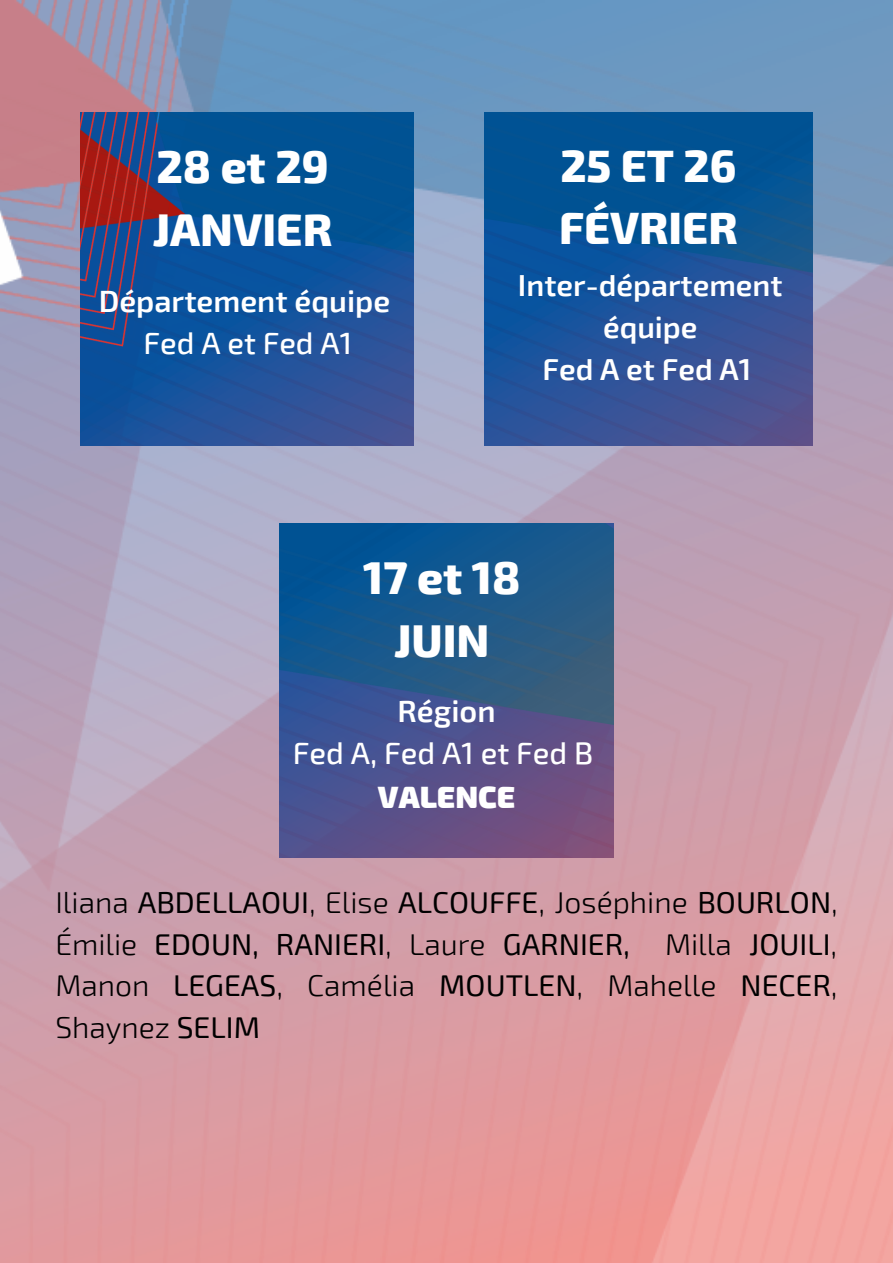
<style>
.page{position:relative;width:893px;height:1263px;background:#fff}
.page>*{position:absolute;margin:0;border:0;box-sizing:border-box;transform-origin:0 0}
.t1{font:800 45.08px/62.8px "Exo 2";color:#fff;text-align:center}
.t2{font:800 44.92px/62.6px "Exo 2";color:#fff}
.t3{font:800 44.33px/61.8px "Exo 2";color:#fff}
.t4{font:500 30.9px "Exo 2";color:#fff}
.t5{font:900 30.9px "Exo 2";color:#fff}
.t6{font:600 30.9px "Exo 2";color:#fff}
.t7{font:600 30.75px "Exo 2";color:#fff}
.t8{font:500 30.75px "Exo 2";color:#fff}
.t9{font:600 30.38px/42px "Exo 2";color:#fff;text-align:center}
.t10{font:30px/41.6px "Exo 2";color:#000;text-align:justify}
.s1{font-weight:300}
</style>
<div class="page">
<img style="left:0;top:0;width:893px;height:1263px">
<img style="left:280px;top:524px;width:333px;height:334px">
<img style="left:81px;top:112px;width:333px;height:333px">
<img style="left:484px;top:112px;width:328px;height:333px">
<h2 class="t2" style="left:153px;top:133px;width:181px">28 et 29<br>JANVIER</h2>
<h3 class="t3" style="left:559px;top:133px;width:180px">25 ET 26<br>FÉVRIER</h3>
<p class="t7" style="left:99px;top:281px;width:293px">Département équipe</p>
<p class="t8" style="left:144px;top:324px;width:210px">Fed A et Fed A1</p>
<p class="t9" style="left:518px;top:263px;width:266px">Inter-département équipe<br>Fed A et Fed A1</p>
<h1 class="t1" style="left:363px;top:544px;width:159px">17 et 18<br>JUIN</h1>
<p class="t6" style="left:397px;top:691px;width:100px">Région</p>
<p class="t4" style="left:293px;top:733px;width:302px">Fed A, Fed A1 et Fed B</p>
<p class="t5" style="left:378px;top:776px;width:139px">VALENCE</p>
<p class="t10" style="left:55px;top:880px;width:784px"><span class="s1">Iliana</span> ABDELLAOUI<span class="s1">, Elise</span> ALCOUFFE<span class="s1">, Joséphine</span> BOURLON<span class="s1">, Émilie</span> EDOUN, RANIERI<span class="s1">, Laure</span> GARNIER, <span class="s1">Milla</span> JOUILI<span class="s1">, Manon</span> LEGEAS<span class="s1">, Camélia</span> MOUTLEN<span class="s1">, Mahelle</span> NECER<span class="s1">, Shaynez</span> SELIM</p>
</div>
